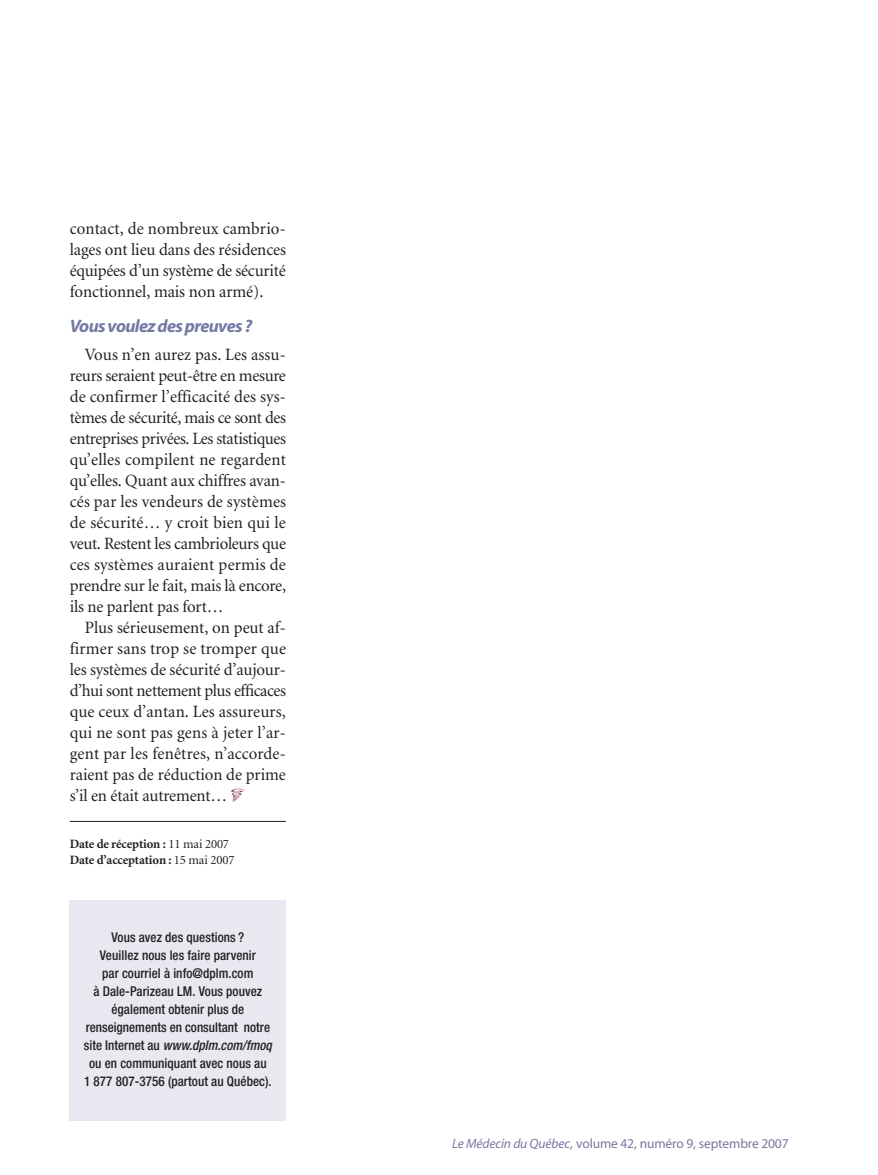
<style>
.page{position:relative;width:878px;height:1175px;background:#fff}
.page>*{position:absolute;margin:0;border:0;box-sizing:border-box;transform-origin:0 0}
.t1{font:italic 700 18px "Myriad";letter-spacing:-.035em;color:#7579a3}
.t2{font:17.25px/21px "Minion";letter-spacing:-.01em;color:#231f20;text-align:justify}
.t3{font:500 condensed 13.5px/18px "Helvetica Neue";letter-spacing:.005em;color:#231f20;text-align:center}
.t4{font:13.5px "Myriad";letter-spacing:-.01em;color:#7579a3}
.t5{font:700 12.75px/16.5px "Minion";letter-spacing:-.01em;color:#231f20}
.s1{font-weight:400}
.s2{font-style:italic}
</style>
<div class="page">
<hr style="left:70px;top:821px;width:216px;height:1px;background:#231f20">
<div style="left:70px;top:900px;width:216px;height:220px;background:#e8e8f0"></div>
<p class="t2" style="left:70px;top:219px;width:218px">contact, de nombreux cambrio&shy;lages ont lieu dans des résidences équipées d’un système de sécurité fonctionnel, mais non armé).</p>
<p class="t1" style="left:70px;top:319px;width:184px">Vous voulez des preuves ?</p>
<p class="t2" style="left:70px;top:345px;width:218px;text-indent:15px">Vous n’en aurez pas. Les assu&shy;reurs seraient peut-être en mesure de confirmer l’efficacité des sys&shy;tèmes de sécurité, mais ce sont des entreprises privées. Les statistiques qu’elles compilent ne regardent qu’elles. Quant aux chiffres avan&shy;cés par les vendeurs de systèmes de sécurité… y croit bien qui le veut. Restent les cambrioleurs que ces systèmes auraient permis de prendre sur le fait, mais là encore, ils ne parlent pas fort…</p>
<p class="t2" style="left:70px;top:618px;width:218px;text-indent:15px">Plus sérieusement, on peut af&shy;firmer sans trop se tromper que les systèmes de sécurité d’aujour&shy;d’hui sont nettement plus efficaces que ceux d’antan. Les assureurs, qui ne sont pas gens à jeter l’ar&shy;gent par les fenêtres, n’accorde&shy;raient pas de réduction de prime s’il en était autrement…</p>
<p class="t5" style="left:70px;top:836px;width:166px">Date de réception : <span class="s1">11 mai 2007<br></span>Date d’acceptation : <span class="s1">15 mai 2007</span></p>
<p class="t3" style="left:84px;top:929px;width:189px">Vous avez des questions ?<br>Veuillez nous les faire parvenir<br>par courriel à info@dplm.com<br>à Dale-Parizeau LM. Vous pouvez également obtenir plus de renseignements en consultant notre site Internet au <span class="s2">www.dplm.com/fmoq </span>ou en communiquant avec nous au<br>1 877 807-3756 (partout au Québec).</p>
<p class="t4" style="left:452px;top:1138px;width:338px"><span class="s2">Le Médecin du Québec,</span> volume 42, numéro 9, septembre 2007</p>
</div>
